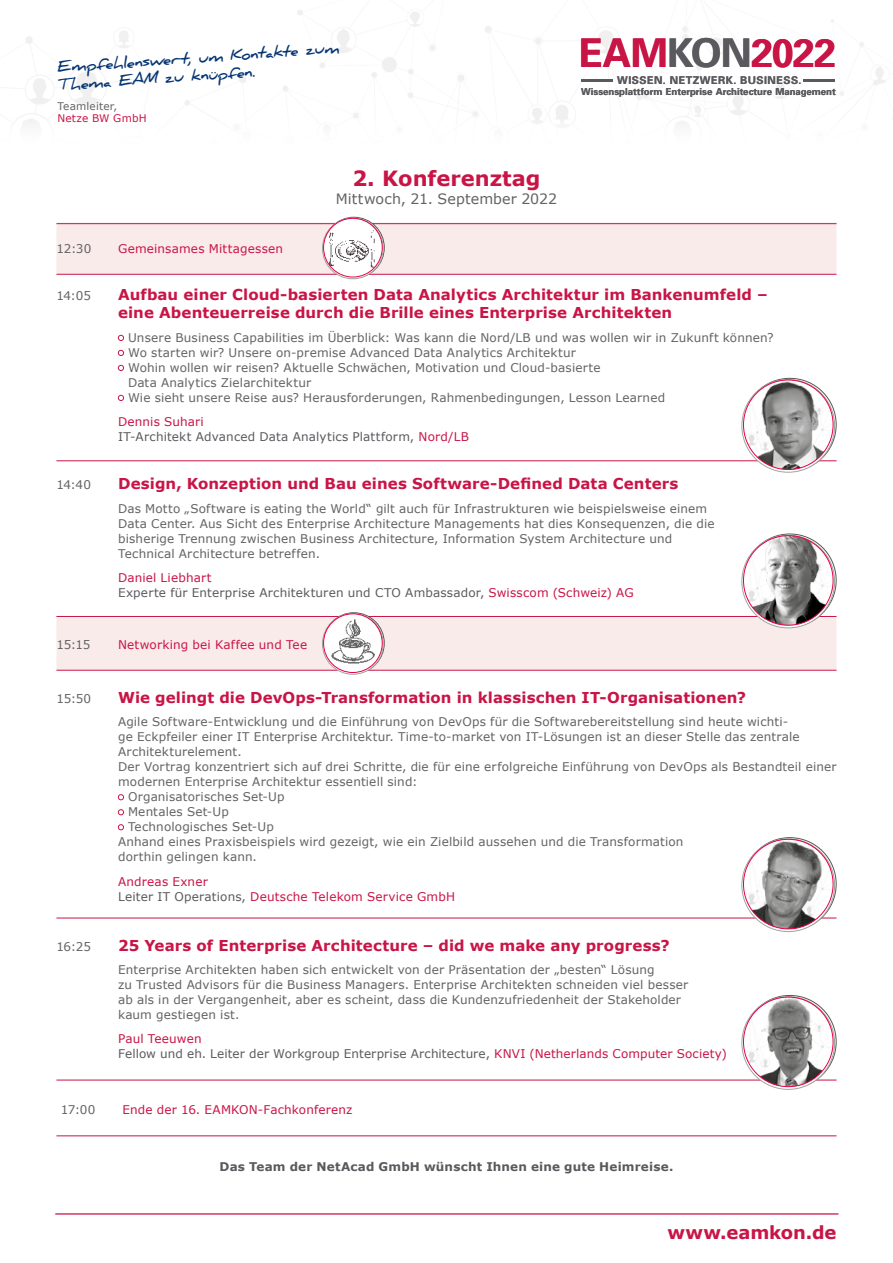
<style>
.page{position:relative;width:893px;height:1263px;background:#fff}
.page>*{position:absolute;margin:0;border:0;box-sizing:border-box;transform-origin:0 0}
.t1{font:700 39.6px "Univers";letter-spacing:-.02em;color:#c91446}
.t2{font:700 21px "Verdana";color:#c91446}
.t3{font:700 18px "Verdana";letter-spacing:-.005em;color:#c91446}
.t4{font:700 15px/18px "Verdana";letter-spacing:.005em;color:#c91446}
.t5{font:700 15px "Daniel";color:#063574}
.t6{font:14.25px "Verdana";letter-spacing:.005em;color:#646363}
.t7{font:12px/15px "Verdana";letter-spacing:.015em;color:#646363}
.t8{font:12px/15px "Verdana";letter-spacing:.01em;color:#5a595e}
.t9{font:12px/15px "Verdana";letter-spacing:.015em;color:#c91446}
.t10{font:700 12px "Verdana";letter-spacing:.015em;color:#5a595e}
.t11{font:700 10.8px "Univers";letter-spacing:.045em;color:#5a595e}
.t12{font:10.5px "Verdana";letter-spacing:.015em;color:#646363}
.t13{font:10.5px "Verdana";letter-spacing:.02em;color:#c91446}
.t14{font:700 9.6px "Univers";letter-spacing:-.005em;color:#5a595e}
.s1{color:#5a595e}
.s2{color:#c91446}
</style>
<div class="page">
<hr style="left:55px;top:1213px;width:783px;height:1px;background:#c91446">
<img style="left:18px;top:10px;width:868px;height:114px">
<div style="left:56px;top:222px;width:780px;height:52px;background:#faebeb"></div>
<hr style="left:56px;top:274px;width:780px;height:1px;background:#c91446">
<hr style="left:56px;top:460px;width:780px;height:1px;background:#c91446">
<hr style="left:56px;top:616px;width:780px;height:1px;background:#c91446">
<div style="left:56px;top:617px;width:780px;height:53px;background:#faebeb"></div>
<hr style="left:56px;top:670px;width:780px;height:1px;background:#c91446">
<hr style="left:56px;top:918px;width:780px;height:1px;background:#c91446">
<hr style="left:56px;top:1080px;width:780px;height:1px;background:#c91446">
<hr style="left:56px;top:1135px;width:780px;height:1px;background:#c91446">
<img style="left:743px;top:380px;width:92px;height:89px">
<img style="left:743px;top:380px;width:90px;height:89px;border-radius:45px">
<img style="left:775px;top:535px;width:60px;height:63px">
<img style="left:743px;top:536px;width:90px;height:89px">
<img style="left:743px;top:839px;width:92px;height:90px">
<img style="left:743px;top:839px;width:90px;height:90px;border-radius:44px">
<img style="left:743px;top:997px;width:92px;height:89px">
<img style="left:743px;top:997px;width:90px;height:90px;border-radius:45px">
<hr style="left:56px;top:223px;width:780px;height:1px;background:#c91446">
<hr style="left:804px;top:79px;width:31px;height:2px;background:#5a595e">
<hr style="left:581px;top:79px;width:32px;height:2px;background:#5a595e">
<svg style="left:322px;top:218px;width:61px;height:61px"></svg>
<div style="left:324px;top:218px;width:58px;height:59px;background:#fff;border-radius:50%"></div>
<img style="left:328px;top:229px;width:48px;height:39px">
<div style="left:323px;top:218px;width:60px;height:59px;border:1px solid #e80045;border-radius:50%"></div>
<svg style="left:322px;top:613px;width:61px;height:61px"></svg>
<div style="left:322px;top:613px;width:62px;height:62px;border:1px solid #a3a3a2;border-radius:50%"></div>
<div style="left:324px;top:614px;width:58px;height:58px;background:#fff;border-radius:50%"></div>
<img style="left:331px;top:616px;width:46px;height:48px">
<div style="left:323px;top:613px;width:60px;height:60px;border:1px solid #e80045;border-radius:50%"></div>
<p class="t5" style="left:57px;top:59px;width:284px;rotate:-4deg">Empfehlenswert, um Kontakte zum</p>
<h1 class="t1" style="left:579px;top:27px;width:258px">EAM<span class="s1">KON</span>2022</h1>
<p class="t5" style="left:57px;top:77px;width:200px;rotate:-4deg">Thema EAM zu knüpfen.</p>
<p class="t12" style="left:57px;top:99px;width:61px">Teamleiter,</p>
<p class="t13" style="left:57px;top:111px;width:91px">Netze BW GmbH</p>
<p class="t11" style="left:617px;top:73px;width:186px">WISSEN. NETZWERK. BUSINESS.</p>
<p class="t14" style="left:581px;top:85px;width:256px">Wissensplattform Enterprise Architecture Management</p>
<h2 class="t2" style="left:352px;top:164px;width:190px">2. Konferenztag</h2>
<p class="t6" style="left:336px;top:189px;width:223px">Mittwoch, 21. September 2022</p>
<p class="t7" style="left:56px;top:241px;width:36px">12:30</p>
<p class="t9" style="left:118px;top:241px;width:167px">Gemeinsames Mittagessen</p>
<p class="t7" style="left:56px;top:288px;width:36px">14:05</p>
<p class="t4" style="left:118px;top:286px;width:651px">Aufbau einer Cloud-basierten Data Analytics Architektur im Bankenumfeld – eine Abenteuerreise durch die Brille eines Enterprise Architekten</p>
<p class="t7" style="left:128px;top:330px;width:647px">Unsere Business Capabilities im Überblick: Was kann die Nord/LB und was wollen wir in Zukunft können?<br>Wo starten wir? Unsere on-premise Advanced Data Analytics Architektur<br>Wohin wollen wir reisen? Aktuelle Schwächen, Motivation und Cloud-basierte<br>Data Analytics Zielarchitektur<br>Wie sieht unsere Reise aus? Herausforderungen, Rahmenbedingungen, Lesson Learned</p>
<p class="t8" style="left:118px;top:414px;width:352px"><span class="s2">Dennis Suhari<br></span>IT-Architekt Advanced Data Analytics Plattform, <span class="s2">Nord/LB</span></p>
<p class="t7" style="left:56px;top:477px;width:36px">14:40</p>
<p class="t4" style="left:118px;top:474px;width:562px">Design, Konzeption und Bau eines Software-Defined Data Centers</p>
<p class="t7" style="left:118px;top:501px;width:598px">Das Motto „Software is eating the World“ gilt auch für Infrastrukturen wie beispielsweise einem Data Center. Aus Sicht des Enterprise Architecture Managements hat dies Konsequenzen, die die bisherige Trennung zwischen Business Architecture, Information System Architecture und Technical Architecture betreffen.</p>
<p class="t8" style="left:118px;top:570px;width:517px"><span class="s2">Daniel Liebhart<br></span>Experte für Enterprise Architekturen und CTO Ambassador, <span class="s2">Swisscom (Schweiz) AG</span></p>
<p class="t7" style="left:56px;top:637px;width:36px">15:15</p>
<p class="t9" style="left:118px;top:637px;width:191px">Networking bei Kaffee und Tee</p>
<p class="t7" style="left:56px;top:691px;width:36px">15:50</p>
<p class="t4" style="left:118px;top:688px;width:629px">Wie gelingt die DevOps-Transformation in klassischen IT-Organisationen?</p>
<p class="t7" style="left:118px;top:714px;width:672px">Agile Software-Entwicklung und die Einführung von DevOps für die Softwarebereitstellung sind heute wichti-</p>
<p class="t7" style="left:118px;top:729px;width:683px">ge Eckpfeiler einer IT Enterprise Architektur. Time-to-market von IT-Lösungen ist an dieser Stelle das zentrale</p>
<p class="t7" style="left:118px;top:744px;width:125px">Architekturelement.</p>
<p class="t7" style="left:118px;top:759px;width:720px">Der Vortrag konzentriert sich auf drei Schritte, die für eine erfolgreiche Einführung von DevOps als Bestandteil einer</p>
<p class="t7" style="left:118px;top:774px;width:301px">modernen Enterprise Architektur essentiell sind:</p>
<p class="t7" style="left:128px;top:789px;width:158px">Organisatorisches Set-Up</p>
<p class="t7" style="left:128px;top:804px;width:102px">Mentales Set-Up</p>
<p class="t7" style="left:128px;top:819px;width:147px">Technologisches Set-Up</p>
<p class="t7" style="left:118px;top:834px;width:567px">Anhand eines Praxisbeispiels wird gezeigt, wie ein Zielbild aussehen und die Transformation</p>
<p class="t7" style="left:118px;top:849px;width:140px">dorthin gelingen kann.</p>
<p class="t9" style="left:118px;top:874px;width:338px">Andreas Exner<br><span class="s1">Leiter IT Operations,</span> Deutsche Telekom Service GmbH</p>
<p class="t7" style="left:56px;top:938px;width:36px">16:25</p>
<p class="t4" style="left:118px;top:936px;width:553px">25 Years of Enterprise Architecture – did we make any progress?</p>
<p class="t7" style="left:118px;top:962px;width:572px">Enterprise Architekten haben sich entwickelt von der Präsentation der „besten“ Lösung<br>zu Trusted Advisors für die Business Managers. Enterprise Architekten schneiden viel besser ab als in der Vergangenheit, aber es scheint, dass die Kundenzufriedenheit der Stakeholder kaum gestiegen ist.</p>
<p class="t8" style="left:118px;top:1031px;width:610px"><span class="s2">Paul Teeuwen<br></span>Fellow und eh. Leiter der Workgroup Enterprise Architecture, <span class="s2">KNVI (Netherlands Computer Society)</span></p>
<p class="t7" style="left:61px;top:1102px;width:36px">17:00</p>
<p class="t9" style="left:122px;top:1102px;width:232px">Ende der 16. EAMKON-Fachkonferenz</p>
<p class="t10" style="left:220px;top:1158px;width:455px">Das Team der NetAcad GmbH wünscht Ihnen eine gute Heimreise.</p>
<h3 class="t3" style="left:667px;top:1220px;width:171px">www.eamkon.de</h3>
</div>
